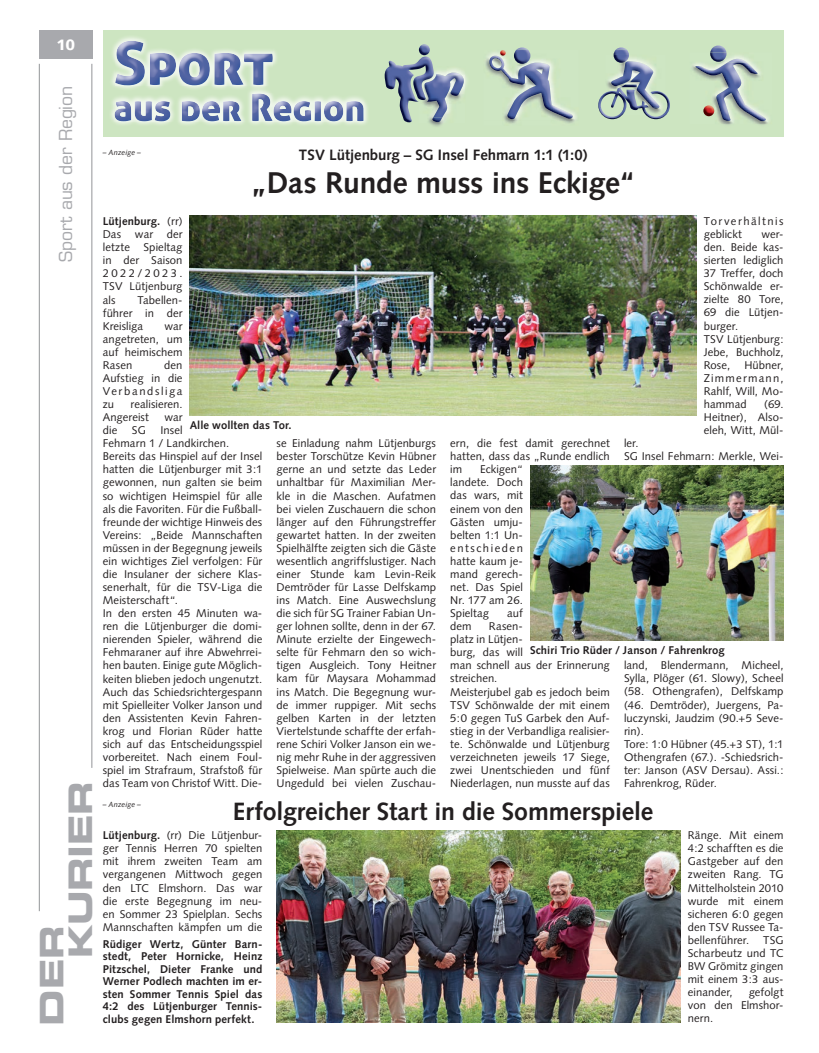
<style>
.page{position:relative;width:819px;height:1053px;background:#fff}
.page>*{position:absolute;margin:0;border:0;box-sizing:border-box;transform-origin:0 0}
.t1{font:32.5px/28.9px "Eurostile LT Std Bold Ex 2";letter-spacing:-.01em;color:#a8a9ad}
.t2{font:700 30px "Syntax LT Std";letter-spacing:-.01em;color:#231f20}
.t3{font:700 25px "Syntax LT Std";letter-spacing:-.005em;color:#231f20}
.t4{font:17.5px "Eurostile LT Std";letter-spacing:-.005em;color:#a8a9ad}
.t5{font:700 15px "Syntax LT Std";letter-spacing:-.005em;color:#231f20}
.t6{font:900 15px "Syntax LT Std";color:#fff}
.t7{font:11.25px/13px "Syntax";letter-spacing:.005em;color:#231f20;text-align:justify}
.t8{font:700 11.25px/12.5px "Syntax LT Std";letter-spacing:.01em;color:#231f20;text-align:justify}
.t9{font:11.25px/13px "Syntax";letter-spacing:.125em;color:#231f20}
.t10{font:italic 7.5px "Syntax LT Std";letter-spacing:.01em;color:#231f20}
.s1{font-weight:700}
</style>
<div class="page">
<hr style="left:39px;top:64px;width:1px;height:847px;background:#939598">
<hr style="left:92px;top:64px;width:1px;height:703px;background:#939598">
<div style="left:39px;top:30px;width:53px;height:29px;background:#a8a9ad"></div>
<div style="left:103px;top:30px;width:680px;height:106px;background:#cde5c1"></div>
<img style="left:111px;top:37px;width:257px;height:88px">
<img style="left:115px;top:41px;width:158px;height:44px">
<img style="left:115px;top:93px;width:248px;height:28px">
<svg style="left:712px;top:45px;width:12px;height:3px"></svg>
<img style="left:710px;top:48px;width:16px;height:4px">
<img style="left:692px;top:52px;width:78px;height:73px">
<img style="left:695px;top:63px;width:70px;height:58px">
<svg style="left:727px;top:59px;width:31px;height:15px"></svg>
<svg style="left:713px;top:70px;width:3px;height:6px"></svg>
<svg style="left:703px;top:105px;width:11px;height:11px"></svg>
<svg style="left:616px;top:47px;width:10px;height:3px"></svg>
<img style="left:613px;top:50px;width:16px;height:5px">
<img style="left:606px;top:55px;width:40px;height:32px">
<img style="left:611px;top:61px;width:45px;height:26px">
<img style="left:598px;top:87px;width:72px;height:31px">
<svg style="left:621px;top:85px;width:15px;height:2px"></svg>
<img style="left:505px;top:121px;width:69px;height:3px">
<img style="left:485px;top:51px;width:92px;height:70px">
<img style="left:489px;top:56px;width:83px;height:63px">
<svg style="left:516px;top:47px;width:11px;height:3px"></svg>
<img style="left:514px;top:50px;width:16px;height:14px">
<svg style="left:491px;top:50px;width:14px;height:22px"></svg>
<svg style="left:419px;top:44px;width:11px;height:11px"></svg>
<img style="left:465px;top:75px;width:2px;height:12px">
<img style="left:429px;top:68px;width:36px;height:59px">
<img style="left:446px;top:72px;width:15px;height:3px">
<img style="left:433px;top:75px;width:13px;height:32px">
<svg style="left:434px;top:74px;width:13px;height:5px"></svg>
<svg style="left:433px;top:107px;width:9px;height:15px"></svg>
<img style="left:384px;top:57px;width:49px;height:65px">
<img style="left:530px;top:465px;width:253px;height:175px">
<img style="left:190px;top:215px;width:506px;height:201px">
<img style="left:276px;top:830px;width:404px;height:192px">
<p class="t6" style="left:56px;top:36px;width:20px">10</p>
<p class="t4" style="left:55px;top:262px;width:178px;rotate:-90deg">Sport aus der Region</p>
<p class="t1" style="left:37px;top:958px;width:179px;text-indent:-67px;rotate:-90deg">DER<br>KURIER</p>
<p class="t10" style="left:103px;top:147px;width:40px">– Anzeige –</p>
<p class="t5" style="left:299px;top:146px;width:290px">TSV Lütjenburg – SG Insel Fehmarn 1:1 (1:0)</p>
<p class="t2" style="left:250px;top:165px;width:387px">„Das Runde muss ins Eckige“</p>
<p class="t9" style="left:703px;top:214px;width:81px">Torverhältnis geblickt</p>
<p class="t7" style="left:103px;top:215px;width:81px"><span class="s1">Lütjenburg.</span> (rr)<br>Das war der letzte Spieltag in der Saison 2022/2023.<br>TSV Lütjenburg als</p>
<p class="t7" style="left:703px;top:228px;width:81px;text-align:left;text-indent:58px">wer&shy;den. Beide kas&shy;sierten lediglich<br>37 Treffer, doch<br>Schönwalde er&shy;zielte 80 Tore,<br>69 die Lütjen&shy;burger.<br>TSV Lütjenburg:<br>Jebe, Buchholz,<br>Rose,</p>
<p class="t7" style="left:103px;top:293px;width:81px;text-indent:35px">Tabellen&shy;führer in der Kreisliga</p>
<p class="t7" style="left:103px;top:319px;width:81px;text-indent:62px">war angetreten, um auf heimischem Rasen</p>
<p class="t7" style="left:703px;top:358px;width:81px;text-indent:41px">Hübner, Zimmermann, Rahlf, Will, Mo&shy;hammad</p>
<p class="t7" style="left:103px;top:358px;width:81px;text-indent:61px">den Aufstieg in die Verbandsliga zu</p>
<p class="t7" style="left:103px;top:397px;width:81px;text-indent:28px">realisieren.<br>Angereist</p>
<p class="t7" style="left:703px;top:397px;width:81px;text-indent:60px">(69.<br>Heitner), Also&shy;eleh, Witt, Mül-</p>
<p class="t7" style="left:624px;top:437px;width:161px">ler.<br>SG Insel Fehmarn: Merkle, Wei-</p>
<p class="t7" style="left:164px;top:411px;width:20px">war</p>
<p class="t8" style="left:190px;top:419px;width:103px">Alle wollten das Tor.</p>
<p class="t7" style="left:103px;top:424px;width:161px;text-align:left;text-indent:58px">Insel<br>Fehmarn 1 / Landkirchen.<br>Bereits das Hinspiel auf der Insel hatten die Lütjenburger mit 3:1 gewonnen, nun galten sie beim so wichtigen Heimspiel für alle als die Favoriten. Für die Fußball&shy;freunde der wichtige Hinweis des<br>Vereins: „Beide Mannschaften müssen in der Begegnung jeweils ein wichtiges Ziel verfolgen: Für die Insulaner der sichere Klas&shy;senerhalt, für die TSV-Liga die<br>Meisterschaft“.<br>In den ersten 45 Minuten wa&shy;ren die Lütjenburger die domi&shy;nierenden Spieler, während die<br>Fehmaraner auf ihre Abwehrrei&shy;hen bauten. Einige gute Möglich&shy;keiten blieben jedoch ungenutzt.<br>Auch das Schiedsrichtergespann mit Spielleiter Volker Janson und den Assistenten Kevin Fahren&shy;krog und Florian Rüder hatte sich auf das Entscheidungsspiel vorbereitet. Nach einem Foul&shy;spiel im Strafraum, Strafstoß für das Team von Christof Witt. Die-</p>
<p class="t7" style="left:103px;top:424px;width:16px">die</p>
<p class="t7" style="left:132px;top:424px;width:15px">SG</p>
<p class="t7" style="left:276px;top:437px;width:161px">se Einladung nahm Lütjenburgs bester Torschütze Kevin Hübner gerne an und setzte das Leder unhaltbar für Maximilian Mer&shy;kle in die Maschen. Aufatmen bei vielen Zuschauern die schon länger auf den Führungstreffer gewartet hatten. In der zweiten Spielhälfte zeigten sich die Gäste wesentlich angriffslustiger. Nach einer Stunde kam Levin-Reik Demtröder für Lasse Delfskamp ins Match. Eine Auswechslung die sich für SG Trainer Fabian Un&shy;ger lohnen sollte, denn in der 67.<br>Minute erzielte der Eingewech&shy;selte für Fehmarn den so wich&shy;tigen Ausgleich. Tony Heitner kam für Maysara Mohammad ins Match. Die Begegnung wur&shy;de immer ruppiger. Mit sechs gelben Karten in der letzten Viertelstunde schaffte der erfah&shy;rene Schiri Volker Janson ein we&shy;nig mehr Ruhe in der aggressiven Spielweise. Man spürte auch die Ungeduld bei vielen Zuschau-</p>
<p class="t7" style="left:450px;top:437px;width:161px">ern, die fest damit gerechnet hatten, dass das „Runde endlich im</p>
<p class="t7" style="left:450px;top:463px;width:74px;text-indent:30px">Eckigen“ landete. Doch das wars, mit einem von den Gästen umju&shy;belten 1:1 Un&shy;entschieden hatte kaum je&shy;mand gerech&shy;net. Das Spiel Nr. 177 am 26.<br>Spieltag</p>
<p class="t7" style="left:507px;top:606px;width:17px">auf</p>
<p class="t7" style="left:450px;top:619px;width:23px">dem</p>
<p class="t7" style="left:450px;top:619px;width:161px;text-align:left;text-indent:39px">Rasen-<br>platz in Lütjen-<br>burg, das will<br>man schnell aus der Erinnerung streichen.<br>Meisterjubel gab es jedoch beim<br>TSV Schönwalde der mit einem<br>5:0 gegen TuS Garbek den Auf&shy;stieg in der Verbandliga realisier&shy;te. Schönwalde und Lütjenburg verzeichneten jeweils 17 Siege, zwei Unentschieden und fünf<br>Niederlagen, nun musste auf das</p>
<p class="t8" style="left:530px;top:644px;width:196px">Schiri Trio Rüder / Janson / Fahrenkrog</p>
<p class="t7" style="left:624px;top:659px;width:161px;text-align:left">land, Blendermann, Micheel,<br>Sylla, Plöger (61. Slowy), Scheel (58. Othengrafen), Delfskamp (46. Demtröder), Juergens, Pa&shy;luczynski, Jaudzim (90.+5 Seve&shy;rin).<br>Tore: 1:0 Hübner (45.+3 ST), 1:1<br>Othengrafen (67.). -Schiedsrich&shy;ter: Janson (ASV Dersau). Assi.:<br>Fahrenkrog, Rüder.</p>
<p class="t10" style="left:103px;top:799px;width:40px">– Anzeige –</p>
<p class="t3" style="left:233px;top:797px;width:422px">Erfolgreicher Start in die Sommerspiele</p>
<p class="t7" style="left:103px;top:828px;width:161px"><span class="s1">Lütjenburg.</span> (rr) Die Lütjenbur&shy;ger Tennis Herren 70 spielten mit ihrem zweiten Team am vergangenen Mittwoch gegen den LTC Elmshorn. Das war die erste Begegnung im neu&shy;en Sommer 23 Spielplan. Sechs Mannschaften kämpfen um die</p>
<p class="t7" style="left:687px;top:828px;width:97px">Ränge. Mit einem 4:2 schafften es die Gastgeber auf den zweiten Rang. TG Mittelholstein 2010 wurde mit einem sicheren 6:0 gegen den TSV Russee Ta&shy;bellenführer. TSG Scharbeutz und TC BW Grömitz gingen mit einem 3:3 aus&shy;einander,</p>
<p class="t8" style="left:103px;top:937px;width:161px">Rüdiger Wertz, Günter Barn&shy;stedt, Peter Hornicke, Heinz Pitzschel, Dieter Franke und Werner Podlech machten im er&shy;sten Sommer Tennis Spiel das 4:2 des Lütjenburger Tennis&shy;clubs gegen Elmshorn perfekt.</p>
<p class="t7" style="left:687px;top:985px;width:97px;text-indent:61px">gefolgt von den Elmshor&shy;nern.</p>
</div>
